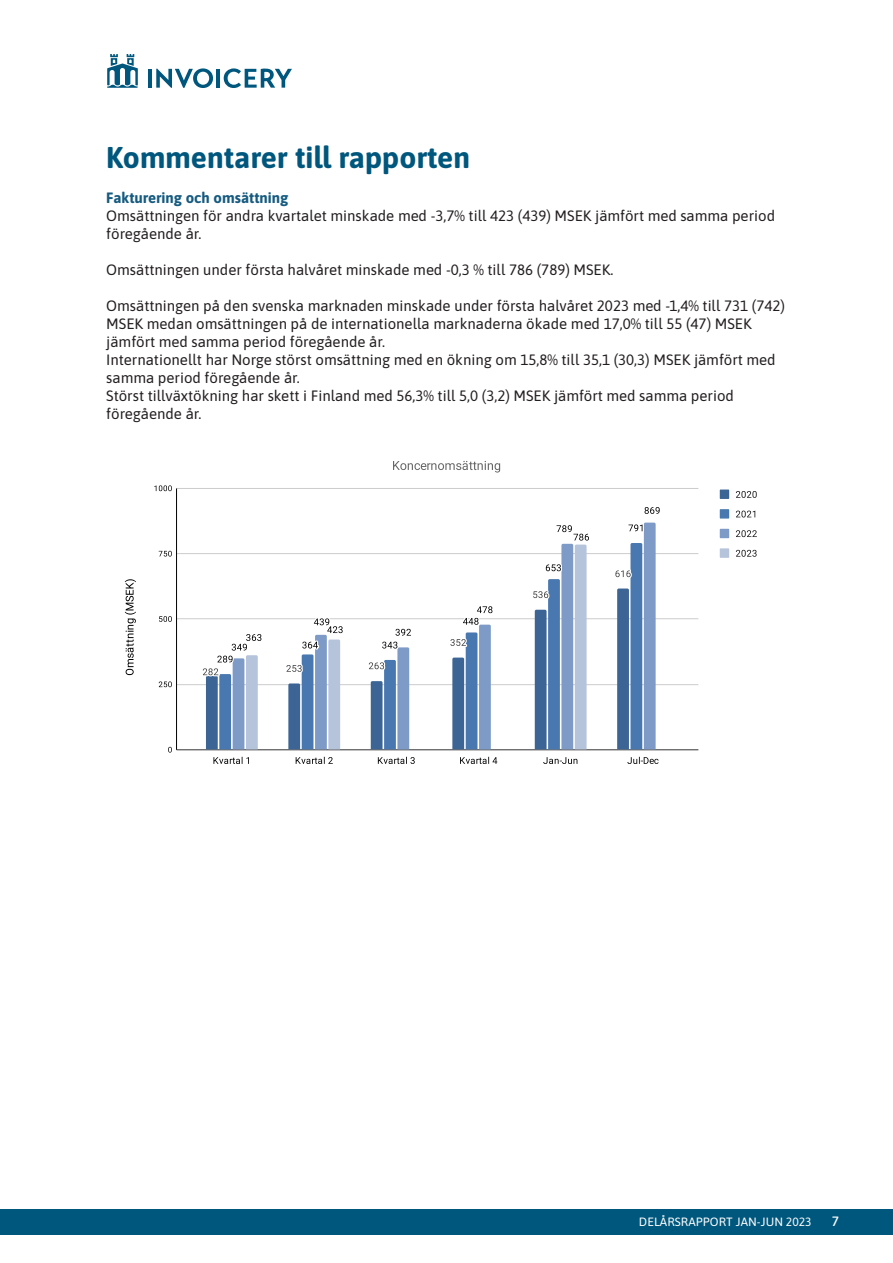
<style>
.page{position:relative;width:893px;height:1263px;background:#fff}
.page>*{position:absolute;margin:0;border:0;box-sizing:border-box;transform-origin:0 0}
.t1{font:700 30px "Asap";color:#00577d}
.t2{font:15px/18px "Asap";color:#231f20}
.t3{font:700 15px "Asap";color:#165b80}
.t4{font:500 13.5px "Asap";color:#fff}
.t5{font:12px "Asap";letter-spacing:.01em;color:#fff}
</style>
<div class="page">
<div style="left:0;top:1209px;width:893px;height:26px;background:#00577d"></div>
<svg style="left:107px;top:54px;width:31px;height:34px"></svg>
<hr style="left:148px;top:69px;width:4px;height:19px;background:#00577d">
<svg style="left:156px;top:68px;width:57px;height:20px"></svg>
<hr style="left:217px;top:69px;width:3px;height:19px;background:#00577d">
<svg style="left:224px;top:68px;width:68px;height:20px"></svg>
<hr style="left:177px;top:749px;width:521px;height:1px;background:#333">
<hr style="left:177px;top:684px;width:521px;height:1px;background:#ccc">
<hr style="left:177px;top:618px;width:521px;height:1px;background:#ccc">
<hr style="left:177px;top:553px;width:521px;height:1px;background:#ccc">
<hr style="left:177px;top:488px;width:521px;height:1px;background:#ccc">
<hr style="left:176px;top:488px;width:1px;height:262px;background:#000">
<svg style="left:368px;top:628px;width:43px;height:121px"></svg>
<svg style="left:447px;top:606px;width:49px;height:143px"></svg>
<svg style="left:612px;top:507px;width:51px;height:242px"></svg>
<svg style="left:202px;top:634px;width:60px;height:115px"></svg>
<svg style="left:282px;top:618px;width:64px;height:131px"></svg>
<svg style="left:530px;top:525px;width:62px;height:224px"></svg>
<svg style="left:125px;top:579px;width:11px;height:96px"></svg>
<svg style="left:168px;top:747px;width:4px;height:5px"></svg>
<svg style="left:159px;top:681px;width:13px;height:6px"></svg>
<svg style="left:159px;top:616px;width:13px;height:6px"></svg>
<svg style="left:159px;top:551px;width:13px;height:5px"></svg>
<svg style="left:154px;top:485px;width:18px;height:6px"></svg>
<svg style="left:213px;top:757px;width:36px;height:7px"></svg>
<svg style="left:296px;top:757px;width:37px;height:7px"></svg>
<svg style="left:378px;top:757px;width:37px;height:7px"></svg>
<svg style="left:460px;top:757px;width:37px;height:7px"></svg>
<svg style="left:543px;top:757px;width:34px;height:7px"></svg>
<svg style="left:627px;top:757px;width:31px;height:7px"></svg>
<div style="left:720px;top:489px;width:9px;height:10px;background:#3c6495"></div>
<svg style="left:736px;top:491px;width:21px;height:7px"></svg>
<div style="left:720px;top:509px;width:9px;height:10px;background:#4978b0"></div>
<svg style="left:736px;top:511px;width:19px;height:6px"></svg>
<div style="left:720px;top:529px;width:9px;height:9px;background:#7e9bc7"></div>
<svg style="left:736px;top:530px;width:21px;height:7px"></svg>
<div style="left:720px;top:548px;width:9px;height:10px;background:#b5c3db"></div>
<svg style="left:736px;top:550px;width:21px;height:7px"></svg>
<svg style="left:393px;top:461px;width:107px;height:11px"></svg>
<p class="t1" style="left:106px;top:137px;width:365px">Kommentarer till rapporten</p>
<p class="t3" style="left:106px;top:187px;width:184px">Fakturering och omsättning</p>
<p class="t2" style="left:106px;top:205px;width:670px">Omsättningen för andra kvartalet minskade med -3,7% till 423 (439) MSEK jämfört med samma period föregående år.</p>
<p class="t2" style="left:106px;top:259px;width:509px">Omsättningen under första halvåret minskade med -0,3 % till 786 (789) MSEK.</p>
<p class="t2" style="left:106px;top:295px;width:680px">Omsättningen på den svenska marknaden minskade under första halvåret 2023 med -1,4% till 731 (742)<br>MSEK medan omsättningen på de internationella marknaderna ökade med 17,0% till 55 (47) MSEK jämfört med samma period föregående år.</p>
<p class="t2" style="left:106px;top:349px;width:671px">Internationellt har Norge störst omsättning med en ökning om 15,8% till 35,1 (30,3) MSEK jämfört med samma period föregående år.</p>
<p class="t2" style="left:106px;top:385px;width:629px">Störst tillväxtökning har skett i Finland med 56,3% till 5,0 (3,2) MSEK jämfört med samma period föregående år.</p>
<p class="t5" style="left:639px;top:1213px;width:174px">DELÅRSRAPPORT JAN-JUN 2023</p>
<p class="t4" style="left:832px;top:1211px;width:9px">7</p>
</div>
